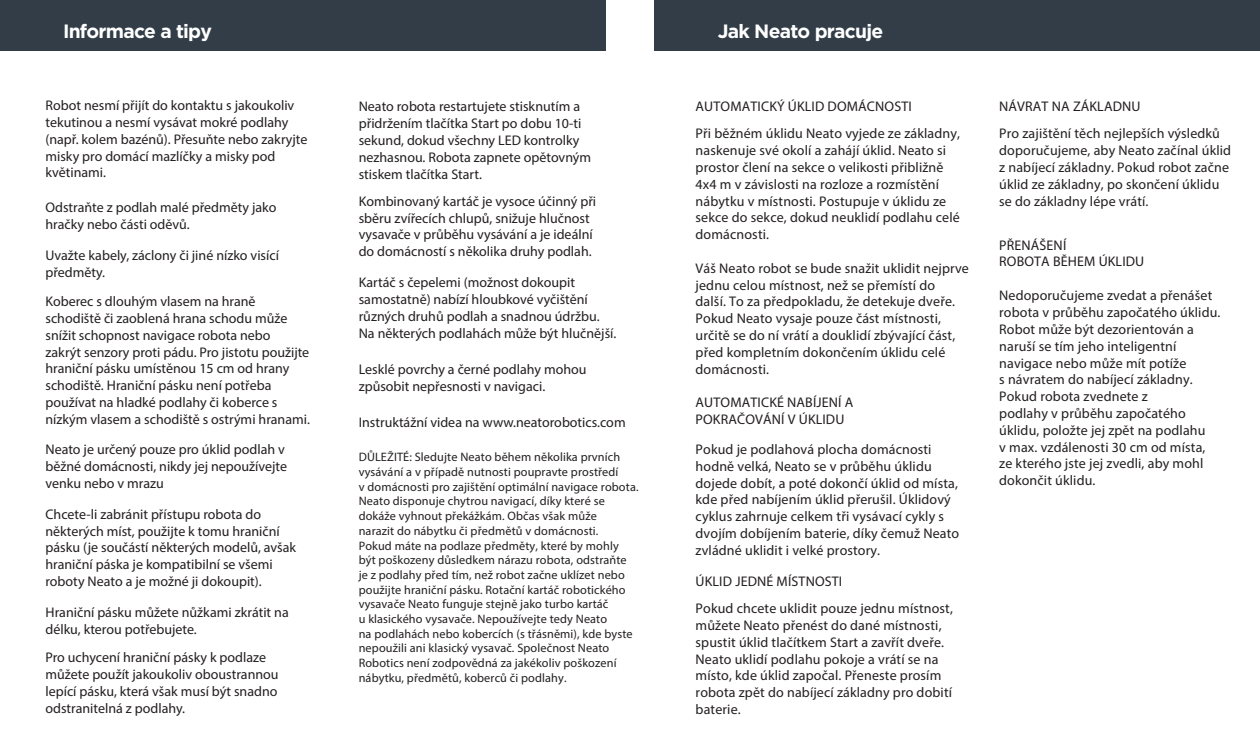
<style>
.page{position:relative;width:1260px;height:756px;background:#fff}
.page>*{position:absolute;margin:0;border:0;box-sizing:border-box;transform-origin:0 0}
.t1{font:700 19.25px "Gotham";letter-spacing:-.04em;color:#fff}
.t2{font:14px/16.8px "Myriad Pro";letter-spacing:.01em;color:#231f20}
.t3{font:12.25px/14.7px "Myriad Pro";letter-spacing:.01em;color:#231f20}
</style>
<div class="page">
<div style="left:0;top:0;width:605px;height:51px;background:#323d47"></div>
<div style="left:655px;top:0;width:605px;height:51px;background:#323d47"></div>
<h1 class="t1" style="left:63px;top:22px;width:151px">Informace a tipy</h1>
<p class="t2" style="left:46px;top:97px;width:263px">Robot nesmí přijít do kontaktu s jakoukoliv tekutinou a nesmí vysávat mokré podlahy (např. kolem bazénů). Přesuňte nebo zakryjte misky pro domácí mazlíčky a misky pod květinami.</p>
<p class="t2" style="left:46px;top:199px;width:232px">Odstraňte z podlah malé předměty jako hračky nebo části oděvů.</p>
<p class="t2" style="left:46px;top:247px;width:235px">Uvažte kabely, záclony či jiné nízko visící předměty.</p>
<p class="t2" style="left:46px;top:293px;width:266px">Koberec s dlouhým vlasem na hraně schodiště či zaoblená hrana schodu může snížit schopnost navigace robota nebo<br>zakrýt senzory proti pádu. Pro jistotu použijte hraniční pásku umístěnou 15 cm od hrany schodiště. Hraniční pásku není potřeba používat na hladké podlahy či koberce s nízkým vlasem a schodiště s ostrými hranami.</p>
<p class="t2" style="left:46px;top:441px;width:243px">Neato je určený pouze pro úklid podlah v běžné domácnosti, nikdy jej nepoužívejte venku nebo v mrazu</p>
<p class="t2" style="left:46px;top:506px;width:252px">Chcete-li zabránit přístupu robota do některých míst, použijte k tomu hraniční pásku (je součástí některých modelů, avšak hraniční páska je kompatibilní se všemi roboty Neato a je možné ji dokoupit).</p>
<p class="t2" style="left:46px;top:604px;width:245px">Hraniční pásku můžete nůžkami zkrátit na délku, kterou potřebujete.</p>
<p class="t2" style="left:46px;top:649px;width:235px">Pro uchycení hraniční pásky k podlaze můžete použít jakoukoliv oboustrannou lepící pásku, která však musí být snadno odstranitelná z podlahy.</p>
<p class="t2" style="left:359px;top:98px;width:234px">Neato robota restartujete stisknutím a přidržením tlačítka Start po dobu 10-ti sekund, dokud všechny LED kontrolky nezhasnou. Robota zapnete opětovným stiskem tlačítka Start.</p>
<p class="t2" style="left:359px;top:193px;width:239px">Kombinovaný kartáč je vysoce účinný při sběru zvířecích chlupů, snižuje hlučnost vysavače v průběhu vysávání a je ideální do domácností s několika druhy podlah.</p>
<p class="t2" style="left:359px;top:274px;width:259px">Kartáč s čepelemi (možnost dokoupit samostatně) nabízí hloubkové vyčištění různých druhů podlah a snadnou údržbu.<br>Na některých podlahách může být hlučnější.</p>
<p class="t2" style="left:359px;top:361px;width:229px">Lesklé povrchy a černé podlahy mohou způsobit nepřesnosti v navigaci.</p>
<p class="t2" style="left:359px;top:414px;width:268px">Instruktážní videa na www.neatorobotics.com</p>
<p class="t3" style="left:359px;top:450px;width:281px">DŮLEŽITÉ: Sledujte Neato během několika prvních vysávání a v případě nutnosti poupravte prostředí<br>v domácnosti pro zajištění optimální navigace robota.<br>Neato disponuje chytrou navigací, díky které se dokáže vyhnout překážkám. Občas však může<br>narazit do nábytku či předmětů v domácnosti.<br>Pokud máte na podlaze předměty, které by mohly být poškozeny důsledkem nárazu robota, odstraňte je z podlahy před tím, než robot začne uklízet nebo použijte hraniční pásku. Rotační kartáč robotického vysavače Neato funguje stejně jako turbo kartáč<br>u klasického vysavače. Nepoužívejte tedy Neato<br>na podlahách nebo kobercích (s třásněmi), kde byste nepoužili ani klasický vysavač. Společnost Neato Robotics není zodpovědná za jakékoliv poškození nábytku, předmětů, koberců či podlahy.</p>
<h1 class="t1" style="left:718px;top:22px;width:167px">Jak Neato pracuje</h1>
<p class="t2" style="left:696px;top:93px;width:266px;line-height:27.1px">AUTOMATICKÝ ÚKLID DOMÁCNOSTI<br>Při běžném úklidu Neato vyjede ze základny,</p>
<p class="t2" style="left:696px;top:142px;width:266px">naskenuje své okolí a zahájí úklid. Neato si prostor člení na sekce o velikosti přibližně 4x4 m v závislosti na rozloze a rozmístění nábytku v místnosti. Postupuje v úklidu ze sekce do sekce, dokud neuklidí podlahu celé domácnosti.</p>
<p class="t2" style="left:696px;top:260px;width:275px">Váš Neato robot se bude snažit uklidit nejprve jednu celou místnost, než se přemístí do další. To za předpokladu, že detekuje dveře.<br>Pokud Neato vysaje pouze část místnosti, určitě se do ní vrátí a douklidí zbývající část, před kompletním dokončením úklidu celé domácnosti.</p>
<p class="t2" style="left:696px;top:394px;width:159px">AUTOMATICKÉ NABÍJENÍ A<br>POKRAČOVÁNÍ V ÚKLIDU</p>
<p class="t2" style="left:696px;top:441px;width:265px">Pokud je podlahová plocha domácnosti hodně velká, Neato se v průběhu úklidu dojede dobít, a poté dokončí úklid od místa, kde před nabíjením úklid přerušil. Úklidový cyklus zahrnuje celkem tři vysávací cykly s dvojím dobíjením baterie, díky čemuž Neato zvládné uklidit i velké prostory.</p>
<p class="t2" style="left:696px;top:568px;width:259px;line-height:27.1px">ÚKLID JEDNÉ MÍSTNOSTI<br>Pokud chcete uklidit pouze jednu místnost,</p>
<p class="t2" style="left:696px;top:617px;width:258px">můžete Neato přenést do dané místnosti, spustit úklid tlačítkem Start a zavřít dveře.<br>Neato uklidí podlahu pokoje a vrátí se na místo, kde úklid započal. Přeneste prosím robota zpět do nabíjecí základny pro dobití baterie.</p>
<p class="t2" style="left:999px;top:93px;width:222px;line-height:27.1px">NÁVRAT NA ZÁKLADNU<br>Pro zajištění těch nejlepších výsledků</p>
<p class="t2" style="left:999px;top:142px;width:233px">doporučujeme, aby Neato začínal úklid z nabíjecí základny. Pokud robot začne úklid ze základny, po skončení úklidu se do základny lépe vrátí.</p>
<p class="t2" style="left:999px;top:237px;width:147px">PŘENÁŠENÍ<br>ROBOTA BĚHEM ÚKLIDU</p>
<p class="t2" style="left:999px;top:287px;width:223px">Nedoporučujeme zvedat a přenášet robota v průběhu započatého úklidu.<br>Robot může být dezorientován a naruší se tím jeho inteligentní navigace nebo může mít potíže<br>s návratem do nabíjecí základny.<br>Pokud robota zvednete z<br>podlahy v průběhu započatého úklidu, položte jej zpět na podlahu<br>v max. vzdálenosti 30 cm od místa, ze kterého jste jej zvedli, aby mohl dokončit úklidu.</p>
</div>
